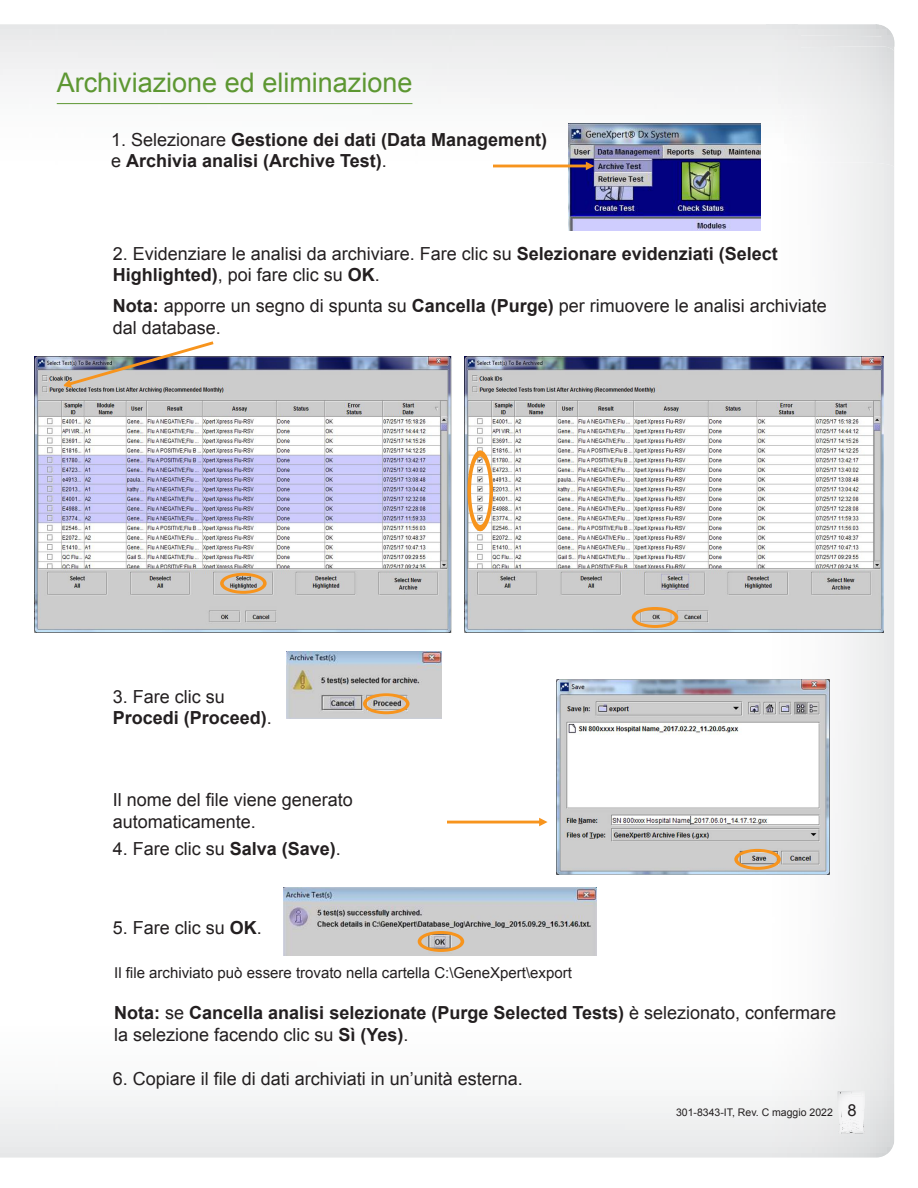
<style>
.page{position:relative;width:918px;height:1188px;background:#fff}
.page>*{position:absolute;margin:0;border:0;box-sizing:border-box;transform-origin:0 0}
.t1{font:27px "Arial";color:#5d9732}
.t2{font:18px/21.6px "Arial";color:#231f20}
.t3{font:700 18px/21.6px "Arial";color:#231f20}
.t4{font:15px "Arial";color:#231f20}
.t5{font:10.5px "Arial";color:#231f20}
.s1{font-weight:400}
.s2{font-weight:700}
.s3{font-size:16.5px}
</style>
<div class="page">
<img style="left:0;top:24px;width:633px;height:100px">
<img style="left:568px;top:124px;width:192px;height:106px">
<img style="left:35px;top:357px;width:417px;height:276px">
<div style="left:220px;top:573px;width:46px;height:21px;border:3px solid #f7941d;border-radius:50%"></div>
<hr style="left:447px;top:821px;width:94px;height:3px;background:#f7941d">
<svg style="left:539px;top:818px;width:9px;height:8px"></svg>
<img style="left:556px;top:680px;width:273px;height:195px">
<img style="left:286px;top:652px;width:155px;height:66px">
<div style="left:363px;top:693px;width:46px;height:21px;border:3px solid #f7941d;border-radius:50%"></div>
<img style="left:284px;top:887px;width:312px;height:68px">
<div style="left:418px;top:931px;width:46px;height:21px;border:3px solid #f7941d;border-radius:50%"></div>
<img style="left:465px;top:357px;width:418px;height:276px">
<div style="left:632px;top:607px;width:46px;height:21px;border:3px solid #f7941d;border-radius:50%"></div>
<div style="left:467px;top:451px;width:27px;height:79px;border:5px solid #f7941d;border-radius:50%"></div>
<hr style="left:57px;top:103px;width:355px;height:1px;background:#5d9732">
<div style="left:734px;top:849px;width:47px;height:21px;border:3px solid #f7941d;border-radius:50%"></div>
<hr style="left:494px;top:165px;width:93px;height:2px;background:#f7941d">
<svg style="left:586px;top:162px;width:8px;height:8px"></svg>
<img style="left:64px;top:341px;width:152px;height:47px">
<img style="left:837px;top:1111px;width:1px;height:23px">
<img style="left:837px;top:1091px;width:1px;height:20px">
<img style="left:838px;top:1091px;width:27px;height:43px">
<svg style="left:841px;top:1091px;width:10px;height:5px"></svg>
<img style="left:851px;top:1091px;width:14px;height:5px">
<h1 class="t1" style="left:57px;top:72px;width:357px">Archiviazione ed eliminazione</h1>
<p class="t3" style="left:111px;top:129px;width:438px"><span class="s1">1. Selezionare</span> Gestione dei dati (Data Management) <span class="s1">e</span> Archivia analisi (Archive Test)<span class="s1">.</span></p>
<p class="t2" style="left:113px;top:244px;width:667px">2. Evidenziare le analisi da archiviare. Fare clic su <span class="s2">Selezionare evidenziati (Select<br>Highlighted)</span>, poi fare clic su <span class="s2">OK</span>.</p>
<p class="t2" style="left:113px;top:297px;width:716px"><span class="s2">Nota:</span> apporre un segno di spunta su <span class="s2">Cancella (Purge)</span> per rimuovere le analisi archiviate dal database.</p>
<p class="t3" style="left:113px;top:686px;width:161px"><span class="s1">3. Fare clic su<br></span>Procedi (Proceed)<span class="s1">.</span></p>
<p class="t2" style="left:113px;top:789px;width:242px">Il nome del file viene generato automaticamente.</p>
<p class="t2" style="left:113px;top:839px;width:230px">4. Fare clic su <span class="s2">Salva (Save)</span>.</p>
<p class="t2" style="left:113px;top:919px;width:151px">5. Fare clic su <span class="s2">OK</span>.</p>
<p class="t4" style="left:114px;top:963px;width:459px">Il file archiviato può essere trovato nella cartella C:\GeneXpert\export</p>
<p class="t3" style="left:114px;top:1003px;width:723px">Nota: <span class="s1">se</span> Cancella analisi selezionate (Purge Selected Tests) <span class="s1">è selezionato, confermare la selezione facendo clic su</span> Sì (Yes)<span class="s1">.</span></p>
<p class="t2" style="left:113px;top:1068px;width:412px">6. Copiare il file di dati archiviati in un’unità esterna.</p>
<p class="t5" style="left:676px;top:1108px;width:182px">301-8343-IT, Rev. C maggio 2022 <span class="s3">8</span></p>
</div>
